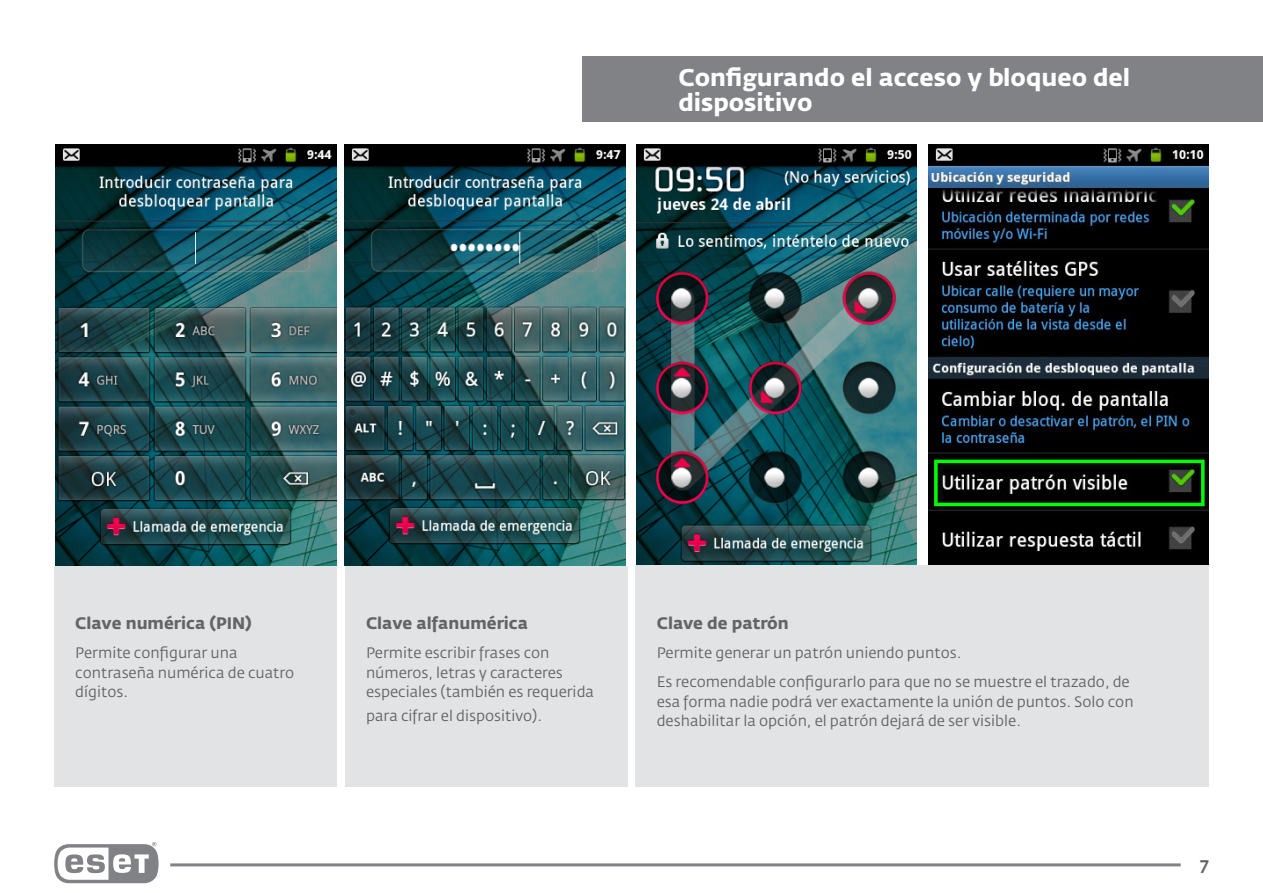
<style>
.page{position:relative;width:1263px;height:893px;background:#fff}
.page>*{position:absolute;margin:0;border:0;box-sizing:border-box;transform-origin:0 0}
.t1{font:700 24px/25.5px "Fedra Sans Alt Pro";color:#fff}
.t2{font:500 18px "Fedra Sans Std";color:#636466}
.t3{font:700 16.5px "Fedra Sans Std";color:#636466}
.t4{font:15px/19.5px "Fedra Sans Std";color:#636466}
</style>
<div class="page">
<img style="left:56px;top:145px;width:281px;height:421px">
<img style="left:345px;top:144px;width:281px;height:421px">
<img style="left:636px;top:144px;width:281px;height:421px">
<img style="left:928px;top:144px;width:281px;height:421px">
<hr style="left:170px;top:863px;width:1011px;height:3px;background:#808285">
<svg style="left:54px;top:842px;width:105px;height:41px"></svg>
<div style="left:54px;top:566px;width:283px;height:221px;background:#e2e3e4"></div>
<div style="left:345px;top:566px;width:282px;height:221px;background:#e2e3e4"></div>
<div style="left:635px;top:565px;width:574px;height:222px;background:#e2e3e4"></div>
<div style="left:583px;top:56px;width:680px;height:66px;background:#808285"></div>
<h1 class="t1" style="left:678px;top:65px;width:453px">Configurando el acceso y bloqueo del dispositivo</h1>
<p class="t3" style="left:75px;top:613px;width:178px">Clave numérica (PIN)</p>
<p class="t4" style="left:75px;top:643px;width:220px">Permite configurar una contraseña numérica de cuatro dígitos.</p>
<p class="t3" style="left:366px;top:613px;width:164px">Clave alfanumérica</p>
<p class="t4" style="left:366px;top:643px;width:230px">Permite escribir frases con números, letras y caracteres especiales (también es requerida</p>
<p class="t4" style="left:366px;top:706px;width:178px">para cifrar el dispositivo).</p>
<p class="t3" style="left:657px;top:613px;width:134px">Clave de patrón</p>
<p class="t4" style="left:657px;top:638px;width:475px;line-height:29.2px">Permite generar un patrón uniendo puntos.<br>Es recomendable configurarlo para que no se muestre el trazado, de</p>
<p class="t4" style="left:657px;top:692px;width:478px">esa forma nadie podrá ver exactamente la unión de puntos. Solo con deshabilitar la opción, el patrón dejará de ser visible.</p>
<p class="t2" style="left:1200px;top:853px;width:10px">7</p>
</div>
